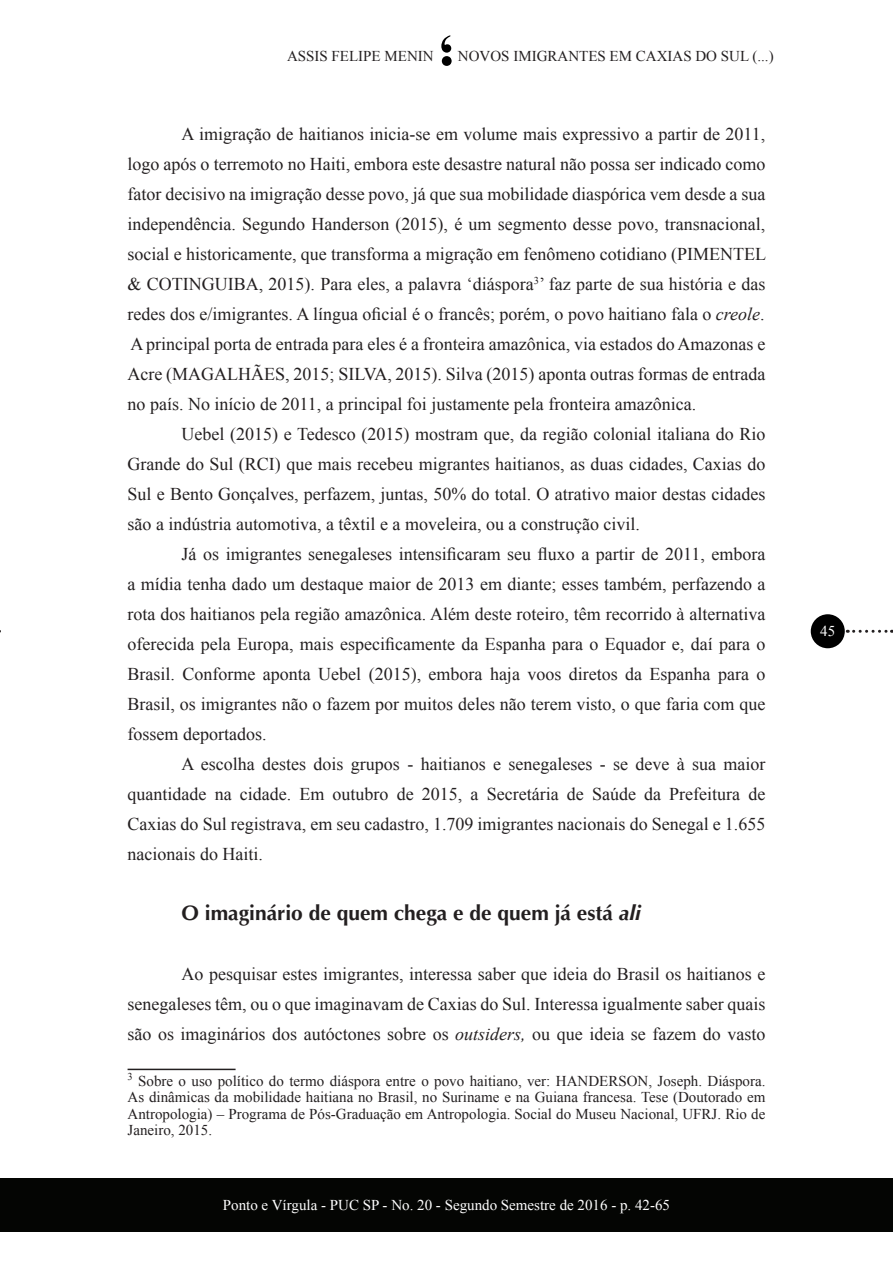
<style>
.page{position:relative;width:893px;height:1263px;background:#fff}
.page>*{position:absolute;margin:0;border:0;box-sizing:border-box;transform-origin:0 0}
.t1{font:700 21px "Optima";color:#231f20}
.t2{font:18px/30px "Times New Roman";color:#231f20;text-align:justify}
.t3{font:15px/16.5px "Times New Roman";color:#231f20;text-align:justify}
.t4{font:15px "Times New Roman";color:#fff}
.s1{font-style:italic}
</style>
<div class="page">
<svg style="left:441px;top:35px;width:11px;height:31px"></svg>
<div style="left:0;top:1178px;width:893px;height:54px;background:#040503"></div>
<div style="left:811px;top:614px;width:34px;height:34px;background:#000;border-radius:50%"></div>
<svg style="left:854px;top:630px;width:38px;height:3px"></svg>
<hr style="left:128px;top:1069px;width:108px;height:1px;background:#231f20">
<p class="t3" style="left:287px;top:47px;width:148px">ASSIS FELIPE MENIN</p>
<p class="t3" style="left:458px;top:47px;width:317px">NOVOS IMIGRANTES EM CAXIAS DO SUL (...)</p>
<p class="t2" style="left:128px;top:119px;width:640px;text-indent:54px">A imigração de haitianos inicia-se em volume mais expressivo a partir de 2011, logo após o terremoto no Haiti, embora este desastre natural não possa ser indicado como fator decisivo na imigração desse povo, já que sua mobilidade diaspórica vem desde a sua independência. Segundo Handerson (2015), é um segmento desse povo, transnacional, social e historicamente, que transforma a migração em fenômeno cotidiano (PIMENTEL &amp; COTINGUIBA, 2015). Para eles, a palavra ‘diáspora<sup>3</sup>’ faz parte de sua história e das redes dos e/imigrantes. A língua oficial é o francês; porém, o povo haitiano fala o <span class="s1">creole</span>.<br>A principal porta de entrada para eles é a fronteira amazônica, via estados do Amazonas e Acre (MAGALHÃES, 2015; SILVA, 2015). Silva (2015) aponta outras formas de entrada no país. No início de 2011, a principal foi justamente pela fronteira amazônica.</p>
<p class="t2" style="left:128px;top:419px;width:639px;text-indent:54px">Uebel (2015) e Tedesco (2015) mostram que, da região colonial italiana do Rio Grande do Sul (RCI) que mais recebeu migrantes haitianos, as duas cidades, Caxias do Sul e Bento Gonçalves, perfazem, juntas, 50% do total. O atrativo maior destas cidades são a indústria automotiva, a têxtil e a moveleira, ou a construção civil.</p>
<p class="t2" style="left:128px;top:539px;width:639px;text-indent:54px">Já os imigrantes senegaleses intensificaram seu fluxo a partir de 2011, embora a mídia tenha dado um destaque maior de 2013 em diante; esses também, perfazendo a rota dos haitianos pela região amazônica. Além deste roteiro, têm recorrido à alternativa oferecida pela Europa, mais especificamente da Espanha para o Equador e, daí para o Brasil. Conforme aponta Uebel (2015), embora haja voos diretos da Espanha para o Brasil, os imigrantes não o fazem por muitos deles não terem visto, o que faria com que fossem deportados.</p>
<p class="t2" style="left:128px;top:749px;width:639px;text-indent:54px">A escolha destes dois grupos - haitianos e senegaleses - se deve à sua maior quantidade na cidade. Em outubro de 2015, a Secretária de Saúde da Prefeitura de Caxias do Sul registrava, em seu cadastro, 1.709 imigrantes nacionais do Senegal e 1.655 nacionais do Haiti.</p>
<p class="t1" style="left:182px;top:901px;width:461px">O imaginário de quem chega e de quem já está <span class="s1">ali</span></p>
<p class="t2" style="left:128px;top:959px;width:639px;text-indent:54px">Ao pesquisar estes imigrantes, interessa saber que ideia do Brasil os haitianos e senegaleses têm, ou o que imaginavam de Caxias do Sul. Interessa igualmente saber quais são os imaginários dos autóctones sobre os <span class="s1">outsiders,</span> ou que ideia se fazem do vasto</p>
<p class="t3" style="left:128px;top:1072px;width:639px"><sup>3</sup> Sobre o uso político do termo diáspora entre o povo haitiano, ver: HANDERSON, Joseph. Diáspora.<br>As dinâmicas da mobilidade haitiana no Brasil, no Suriname e na Guiana francesa. Tese (Doutorado em Antropologia) – Programa de Pós-Graduação em Antropologia. Social do Museu Nacional, UFRJ. Rio de Janeiro, 2015.</p>
<p class="t4" style="left:223px;top:1195px;width:449px">Ponto e Vírgula - PUC SP - No. 20 - Segundo Semestre de 2016 - p. 42-65</p>
<p class="t4" style="left:820px;top:621px;width:16px">45</p>
</div>
